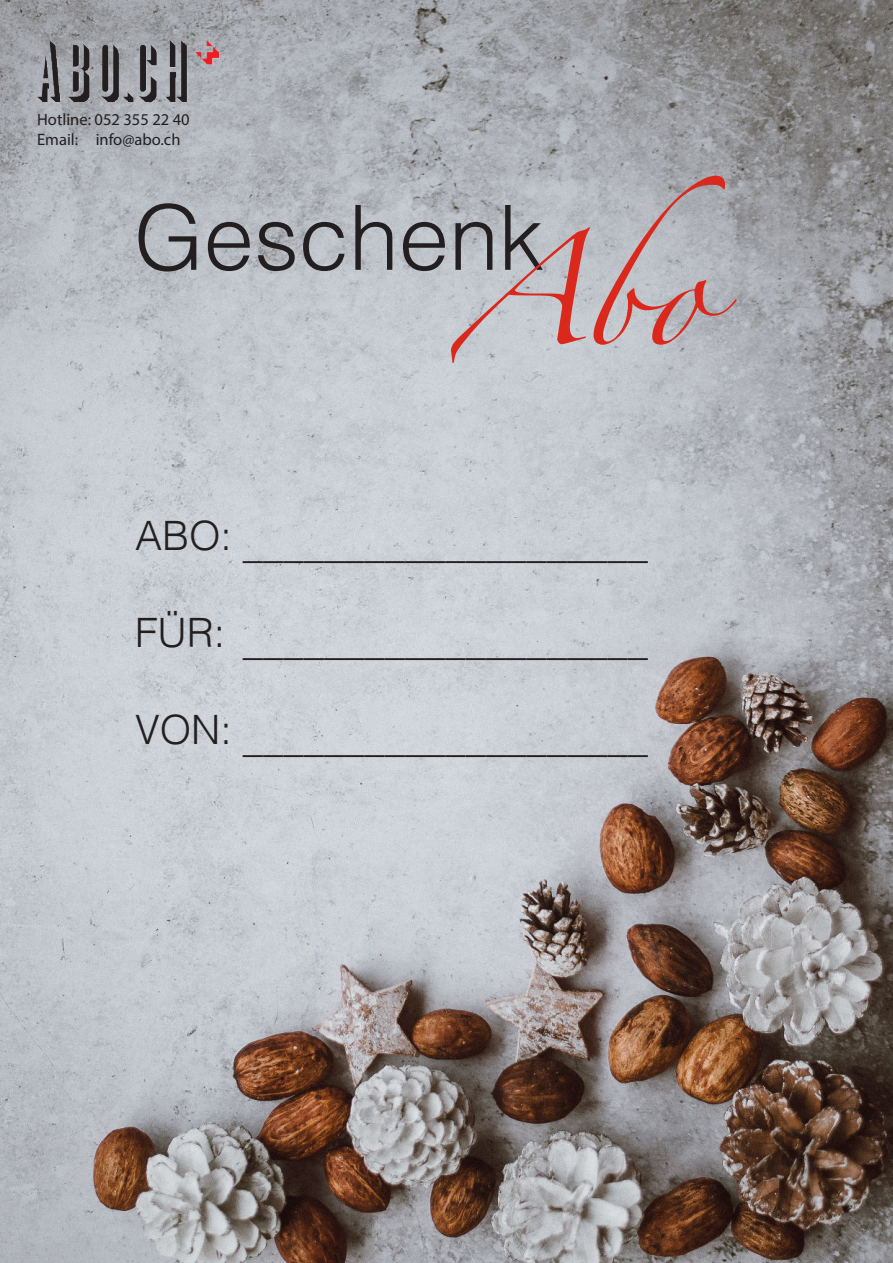
<style>
.page{position:relative;width:893px;height:1263px;background:#fff}
.page>*{position:absolute;margin:0;border:0;box-sizing:border-box;transform-origin:0 0}
.t1{font:99px "Zapfino";color:#da291c}
.t2{font:300 90px "Helvetica";color:#231f20}
.t3{font:300 40.5px "Helvetica";color:#231f20}
.t4{font:16.5px/19.8px "Myriad Pro";color:#231f20}
</style>
<div class="page">
<img style="left:0;top:0;width:893px;height:1263px">
<img style="left:37px;top:40px;width:181px;height:62px">
<p class="t4" style="left:37px;top:110px;width:154px">Hotline: 052 355 22 40<br>Email: info@abo.ch</p>
<h1 class="t1" style="left:454px;top:251px;width:273px">A bo</h1>
<h2 class="t2" style="left:134px;top:190px;width:412px">Geschenk</h2>
<p class="t3" style="left:135px;top:514px;width:98px">ABO:</p>
<p class="t3" style="left:243px;top:522px;width:406px">____________________</p>
<p class="t3" style="left:135px;top:611px;width:92px">FÜR:</p>
<p class="t3" style="left:243px;top:619px;width:406px">____________________</p>
<p class="t3" style="left:135px;top:708px;width:98px">VON:</p>
<p class="t3" style="left:243px;top:716px;width:406px">____________________</p>
</div>
